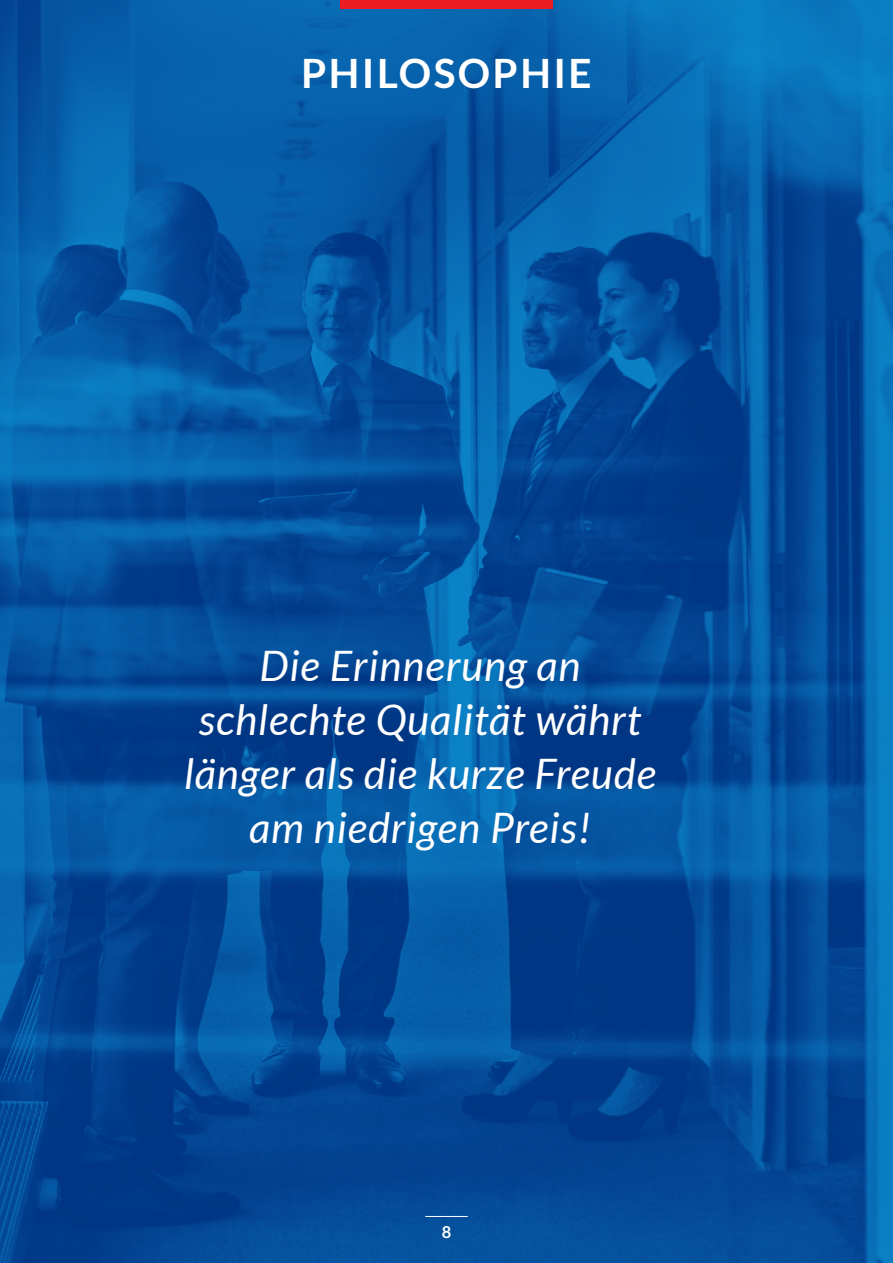
<style>
.page{position:relative;width:893px;height:1263px;background:#fff}
.page>*{position:absolute;margin:0;border:0;box-sizing:border-box;transform-origin:0 0}
.headline{font:italic 42px "Lato";letter-spacing:.02em;color:#fff}
.headline-2{font:700 40.5px "Lato";letter-spacing:.06em;color:#fff}
.fließtext{font:700 16.5px "Lato";color:#fff}
</style>
<div class="page">
<img style="left:0;top:0;width:893px;height:1263px">
<div style="left:340px;top:0;width:213px;height:9px;background:#ee1d23"></div>
<hr style="left:425px;top:1216px;width:43px;height:1px;background:#fff">
<p class="headline-2" style="left:301px;top:50px;width:292px">PHILOSOPHIE</p>
<p class="headline" style="left:260px;top:643px;width:322px">Die Erinnerung an</p>
<p class="headline" style="left:199px;top:697px;width:444px">schlechte Qualität währt</p>
<p class="headline" style="left:184px;top:751px;width:473px">länger als die kurze Freude</p>
<p class="headline" style="left:249px;top:805px;width:343px">am niedrigen Preis!</p>
<p class="fließtext" style="left:442px;top:1222px;width:11px">8</p>
</div>
